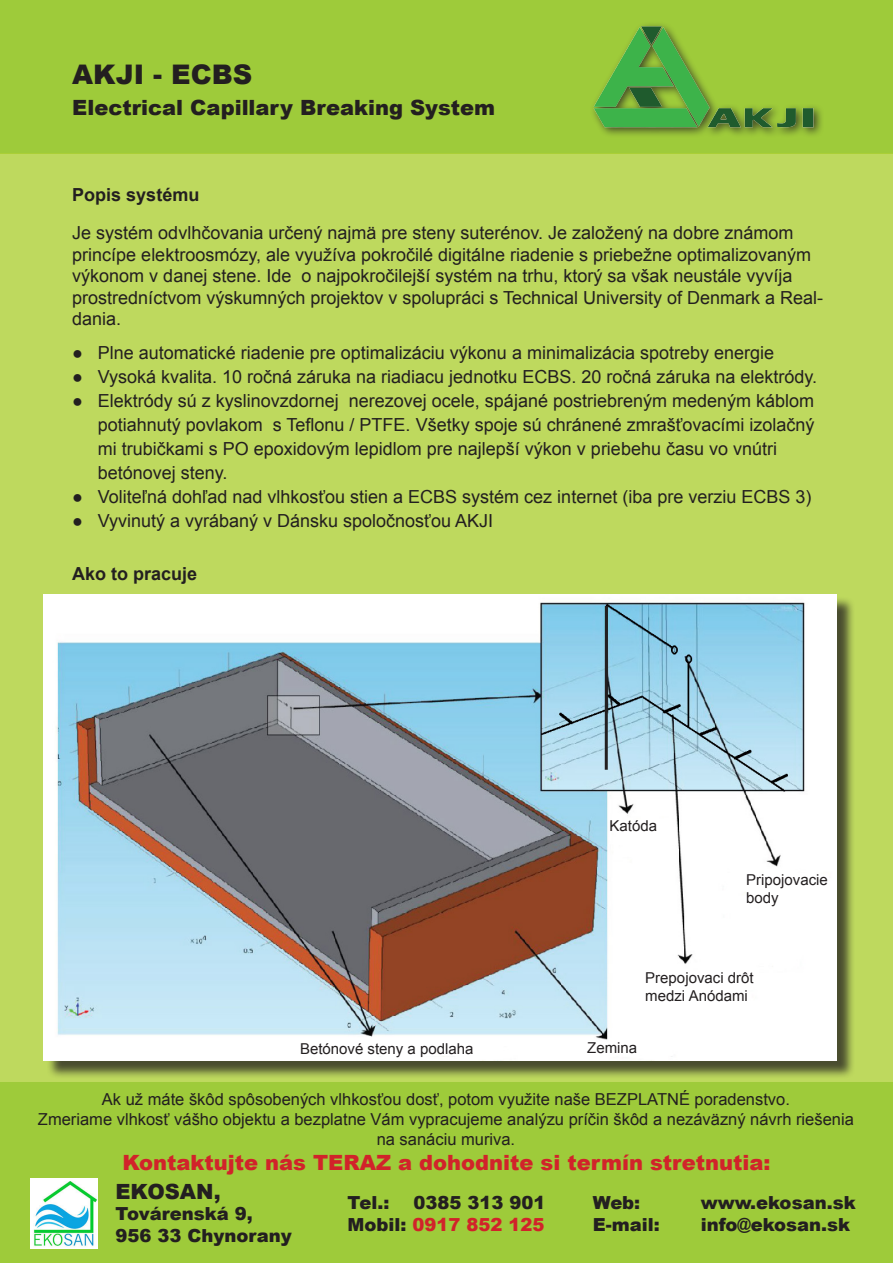
<style>
.page{position:relative;width:893px;height:1263px;background:#fff}
.page>*{position:absolute;margin:0;border:0;box-sizing:border-box;transform-origin:0 0}
.t1{font:900 27px "Arial";color:#231f20}
.t2{font:900 21px "Arial";color:#d1232a}
.t3{font:900 21px "Arial";color:#231f20}
.t4{font:18px/21.6px "Arial";color:#231f20}
.t5{font:900 18px "Arial";color:#231f20}
.t6{font:700 18px "Arial";color:#231f20}
.t7{font:900 18px "Arial";color:#d1232a}
.t8{font:16.5px/19.8px "Arial";color:#231f20;text-align:center}
.t9{font:15px/18px "Arial";color:#231f20}
.s1{color:#231f20}
</style>
<div class="page">
<div style="left:0;top:0;width:893px;height:153px;background:#9ecb3a"></div>
<div style="left:0;top:153px;width:893px;height:930px;background:#bed95e"></div>
<div style="left:46px;top:596px;width:809px;height:483px;background:#231f20;opacity:.75"></div>
<img style="left:44px;top:594px;width:793px;height:466px">
<hr style="left:605px;top:606px;width:3px;height:164px;background:#231f20">
<img style="left:593px;top:24px;width:229px;height:111px">
<div style="left:0;top:1083px;width:893px;height:180px;background:#9ecb3a"></div>
<img style="left:30px;top:1178px;width:67px;height:71px">
<p class="t1" style="left:72px;top:55px;width:181px">AKJI - ECBS</p>
<p class="t3" style="left:72px;top:92px;width:424px">Electrical Capillary Breaking System</p>
<p class="t6" style="left:72px;top:183px;width:129px">Popis systému</p>
<p class="t4" style="left:72px;top:222px;width:752px">Je systém odvlhčovania určený najmä pre steny suterénov. Je založený na dobre známom princípe elektroosmózy, ale využíva pokročilé digitálne riadenie s priebežne optimalizovaným výkonom v danej stene. Ide o najpokročilejší systém na trhu, ktorý sa však neustále vyvíja prostredníctvom výskumných projektov v spolupráci s Technical University of Denmark a Real&shy;dania.</p>
<p class="t4" style="left:72px;top:342px;width:703px">● Plne automatické riadenie pre optimalizáciu výkonu a minimalizácia spotreby energie</p>
<p class="t4" style="left:72px;top:366px;width:746px">● Vysoká kvalita. 10 ročná záruka na riadiacu jednotku ECBS. 20 ročná záruka na elektródy.</p>
<p class="t4" style="left:98px;top:388px;width:718px;line-height:24px;text-indent:-26px">● Elektródy sú z kyslinovzdornej nerezovej ocele, spájané postriebreným medeným káblom potiahnutý povlakom s Teflonu / PTFE. Všetky spoje sú chránené zmrašťovacími izolačný mi trubičkami s PO epoxidovým lepidlom pre najlepší výkon v priebehu času vo vnútri betónovej steny.</p>
<p class="t4" style="left:72px;top:486px;width:741px">● Voliteľná dohľad nad vlhkosťou stien a ECBS systém cez internet (iba pre verziu ECBS 3)</p>
<p class="t4" style="left:72px;top:510px;width:422px">● Vyvinutý a vyrábaný v Dánsku spoločnosťou AKJI</p>
<p class="t6" style="left:72px;top:562px;width:127px">Ako to pracuje</p>
<p class="t9" style="left:610px;top:817px;width:49px">Katóda</p>
<p class="t9" style="left:746px;top:870px;width:83px">Pripojovacie body</p>
<p class="t9" style="left:645px;top:969px;width:110px">Prepojovaci drôt medzi Anódami</p>
<p class="t9" style="left:300px;top:1040px;width:175px">Betónové steny a podlaha</p>
<p class="t9" style="left:587px;top:1039px;width:52px">Zemina</p>
<p class="t8" style="left:102px;top:1090px;width:690px">Ak už máte škôd spôsobených vlhkosťou dosť, potom využite naše BEZPLATNÉ poradenstvo.</p>
<p class="t8" style="left:38px;top:1109px;width:817px">Zmeriame vlhkosť vášho objektu a bezplatne Vám vypracujeme analýzu príčin škôd a nezáväzný návrh riešenia na sanáciu muriva.</p>
<p class="t2" style="left:122px;top:1147px;width:650px">Kontaktujte nás TERAZ a dohodnite si termín stretnutia:</p>
<p class="t3" style="left:115px;top:1176px;width:107px">EKOSAN,</p>
<p class="t5" style="left:115px;top:1201px;width:139px">Továrenská 9,</p>
<p class="t5" style="left:115px;top:1222px;width:178px">956 33 Chynorany</p>
<p class="t5" style="left:347px;top:1190px;width:43px">Tel.:</p>
<p class="t5" style="left:413px;top:1190px;width:134px">0385 313 901</p>
<p class="t7" style="left:347px;top:1211px;width:199px"><span class="s1">Mobil:</span> 0917 852 125</p>
<p class="t5" style="left:593px;top:1190px;width:49px">Web:</p>
<p class="t5" style="left:701px;top:1190px;width:156px">www.ekosan.sk</p>
<p class="t5" style="left:593px;top:1211px;width:68px">E-mail:</p>
<p class="t5" style="left:701px;top:1211px;width:151px">info@ekosan.sk</p>
</div>
